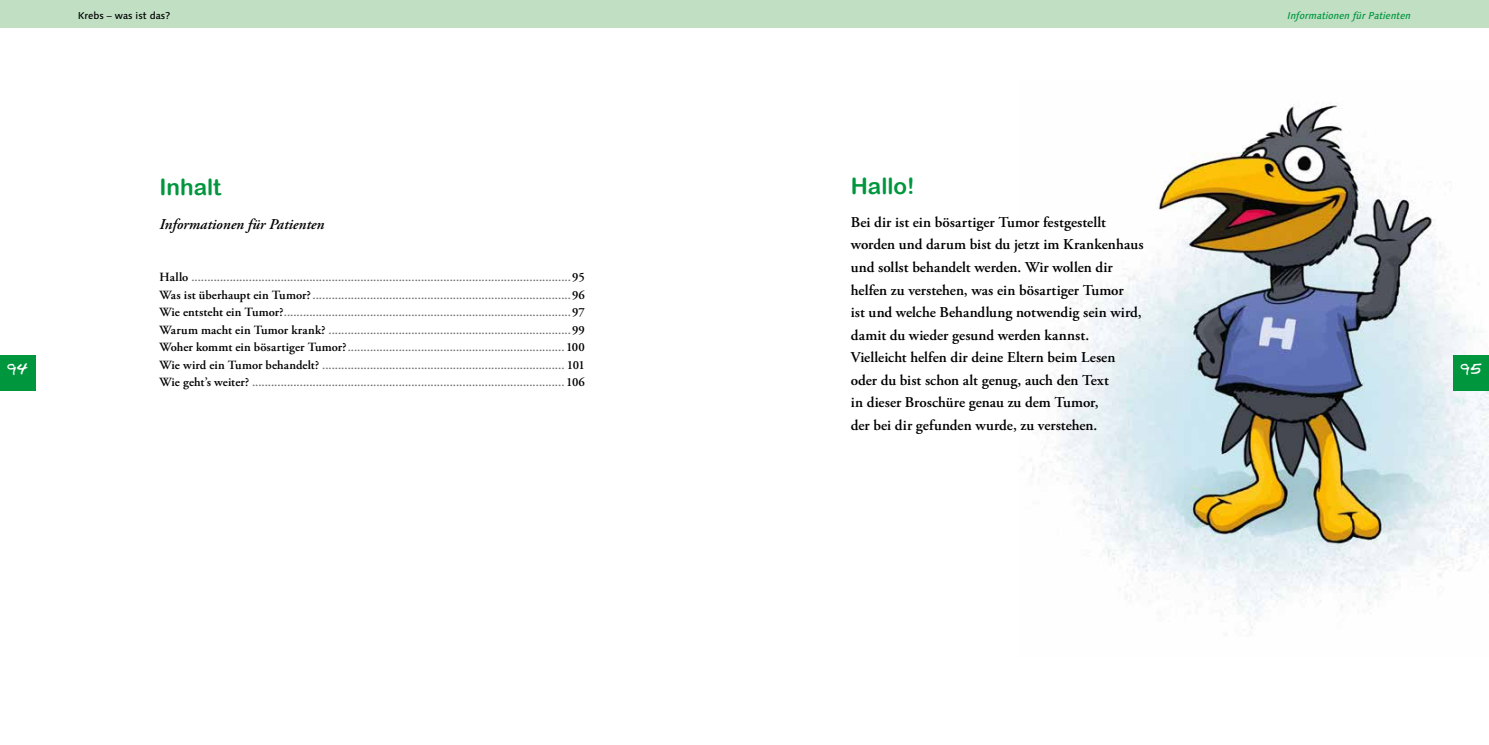
<style>
.page{position:relative;width:1489px;height:745px;background:#fff}
.page>*{position:absolute;margin:0;border:0;box-sizing:border-box;transform-origin:0 0}
.t1{font:22.5px "Arial Rounded MT Bold";color:#00963e}
.t2{font:600 15px/22.5px "Adobe Garamond Pro";color:#000}
.t3{font:italic 600 15px "Adobe Garamond Pro";color:#000}
.t4{font:15px "Caprice Script";color:#fff}
.t5{font:600 12.5px/17.5px "Adobe Garamond Pro";letter-spacing:.005em;color:#6e6e6e;text-align:justify}
.t6{font:italic 500 10px "Linotype Syntax";color:#00963e}
.t7{font:500 10px "Linotype Syntax";color:#000}
.s1{color:#000}
</style>
<div class="page">
<img style="left:1031px;top:104px;width:457px;height:532px">
<div style="left:0;top:354px;width:35px;height:36px;background:#00963e"></div>
<div style="left:1453px;top:354px;width:35px;height:36px;background:#00963e"></div>
<div style="left:0;top:0;width:1488px;height:27px;background:#c0dfc3"></div>
<p class="t7" style="left:78px;top:9px;width:94px">Krebs – was ist das?</p>
<p class="t6" style="left:1287px;top:9px;width:125px">Informationen für Patienten</p>
<h1 class="t1" style="left:850px;top:172px;width:65px">Hallo!</h1>
<p class="t2" style="left:850px;top:211px;width:294px">Bei dir ist ein bösartiger Tumor festgestellt worden und darum bist du jetzt im Krankenhaus und sollst behandelt werden. Wir wollen dir helfen zu verstehen, was ein bösartiger Tumor<br>ist und welche Behandlung notwendig sein wird, damit du wieder gesund werden kannst.<br>Vielleicht helfen dir deine Eltern beim Lesen oder du bist schon alt genug, auch den Text<br>in dieser Broschüre genau zu dem Tumor,<br>der bei dir gefunden wurde, zu verstehen.</p>
<h1 class="t1" style="left:159px;top:173px;width:63px">Inhalt</h1>
<p class="t3" style="left:159px;top:215px;width:166px">Informationen für Patienten</p>
<p class="t5" style="left:159px;top:268px;width:427px"><span class="s1">Hallo</span> .......................................................................................................................<span class="s1">95<br>Was ist überhaupt ein Tumor?</span>.................................................................................<span class="s1">96<br>Wie entsteht ein Tumor?</span>..........................................................................................<span class="s1">97<br>Warum macht ein Tumor krank?</span> ............................................................................<span class="s1">99<br>Woher kommt ein bösartiger Tumor?</span>....................................................................<span class="s1">100<br>Wie wird ein Tumor behandelt?</span> ............................................................................ <span class="s1">101<br>Wie geht’s weiter?</span> ..................................................................................................<span class="s1">106</span></p>
<p class="t4" style="left:6px;top:360px;width:23px">94</p>
<p class="t4" style="left:1459px;top:360px;width:23px">95</p>
</div>
